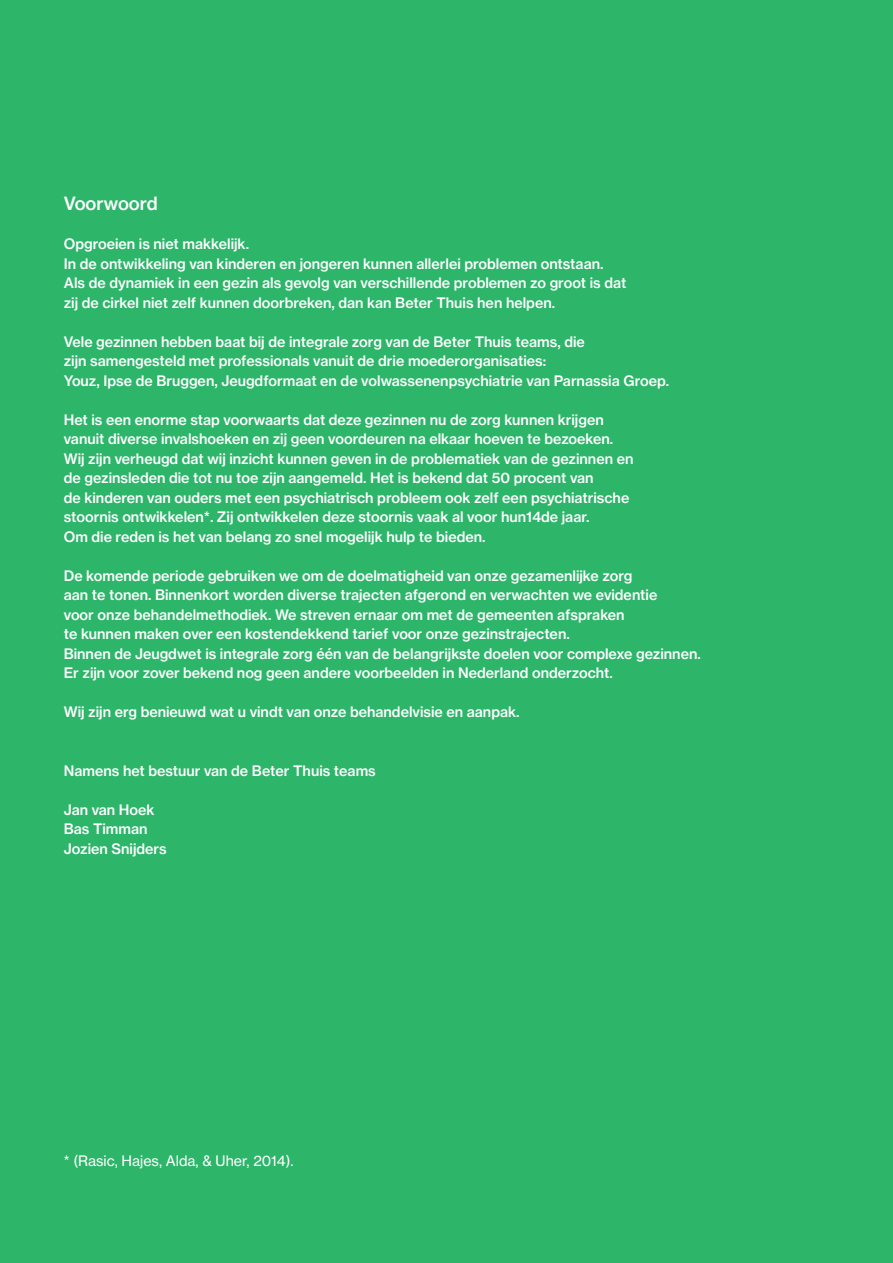
<style>
.page{position:relative;width:893px;height:1263px;background:#2db56a}
.page>*{position:absolute;margin:0;border:0;box-sizing:border-box;transform-origin:0 0}
.t1{font:18px "N Haas Grotesk TX Pro 65 Md";color:#fff}
.t2{font:14.25px/19.5px "N Haas Grotesk TX Pro 65 Md";color:#fff}
.t3{font:14.25px "N Haas Grotesk TX Pro 55 Rg";color:#fff}
</style>
<div class="page">
<p class="t1" style="left:64px;top:192px;width:95px">Voorwoord</p>
<p class="t2" style="left:64px;top:234px;width:564px">Opgroeien is niet makkelijk.<br>In de ontwikkeling van kinderen en jongeren kunnen allerlei problemen ontstaan.<br>Als de dynamiek in een gezin als gevolg van verschillende problemen zo groot is dat zij de cirkel niet zelf kunnen doorbreken, dan kan Beter Thuis hen helpen.</p>
<p class="t2" style="left:64px;top:332px;width:607px">Vele gezinnen hebben baat bij de integrale zorg van de Beter Thuis teams, die<br>zijn samengesteld met professionals vanuit de drie moederorganisaties:<br>Youz, Ipse de Bruggen, Jeugdformaat en de volwassenenpsychiatrie van Parnassia Groep.</p>
<p class="t2" style="left:64px;top:410px;width:571px">Het is een enorme stap voorwaarts dat deze gezinnen nu de zorg kunnen krijgen vanuit diverse invalshoeken en zij geen voordeuren na elkaar hoeven te bezoeken.<br>Wij zijn verheugd dat wij inzicht kunnen geven in de problematiek van de gezinnen en de gezinsleden die tot nu toe zijn aangemeld. Het is bekend dat 50 procent van<br>de kinderen van ouders met een psychiatrisch probleem ook zelf een psychiatrische stoornis ontwikkelen*. Zij ontwikkelen deze stoornis vaak al voor hun14de jaar.<br>Om die reden is het van belang zo snel mogelijk hulp te bieden.</p>
<p class="t2" style="left:64px;top:565px;width:638px">De komende periode gebruiken we om de doelmatigheid van onze gezamenlijke zorg<br>aan te tonen. Binnenkort worden diverse trajecten afgerond en verwachten we evidentie<br>voor onze behandelmethodiek. We streven ernaar om met de gemeenten afspraken<br>te kunnen maken over een kostendekkend tarief voor onze gezinstrajecten.<br>Binnen de Jeugdwet is integrale zorg één van de belangrijkste doelen voor complexe gezinnen.<br>Er zijn voor zover bekend nog geen andere voorbeelden in Nederland onderzocht.</p>
<p class="t2" style="left:64px;top:702px;width:457px">Wij zijn erg benieuwd wat u vindt van onze behandelvisie en aanpak.</p>
<p class="t2" style="left:64px;top:760px;width:314px">Namens het bestuur van de Beter Thuis teams</p>
<p class="t2" style="left:64px;top:799px;width:104px">Jan van Hoek<br>Bas Timman<br>Jozien Snijders</p>
<p class="t3" style="left:64px;top:1151px;width:231px">* (Rasic, Hajes, Alda, &amp; Uher, 2014).</p>
</div>
